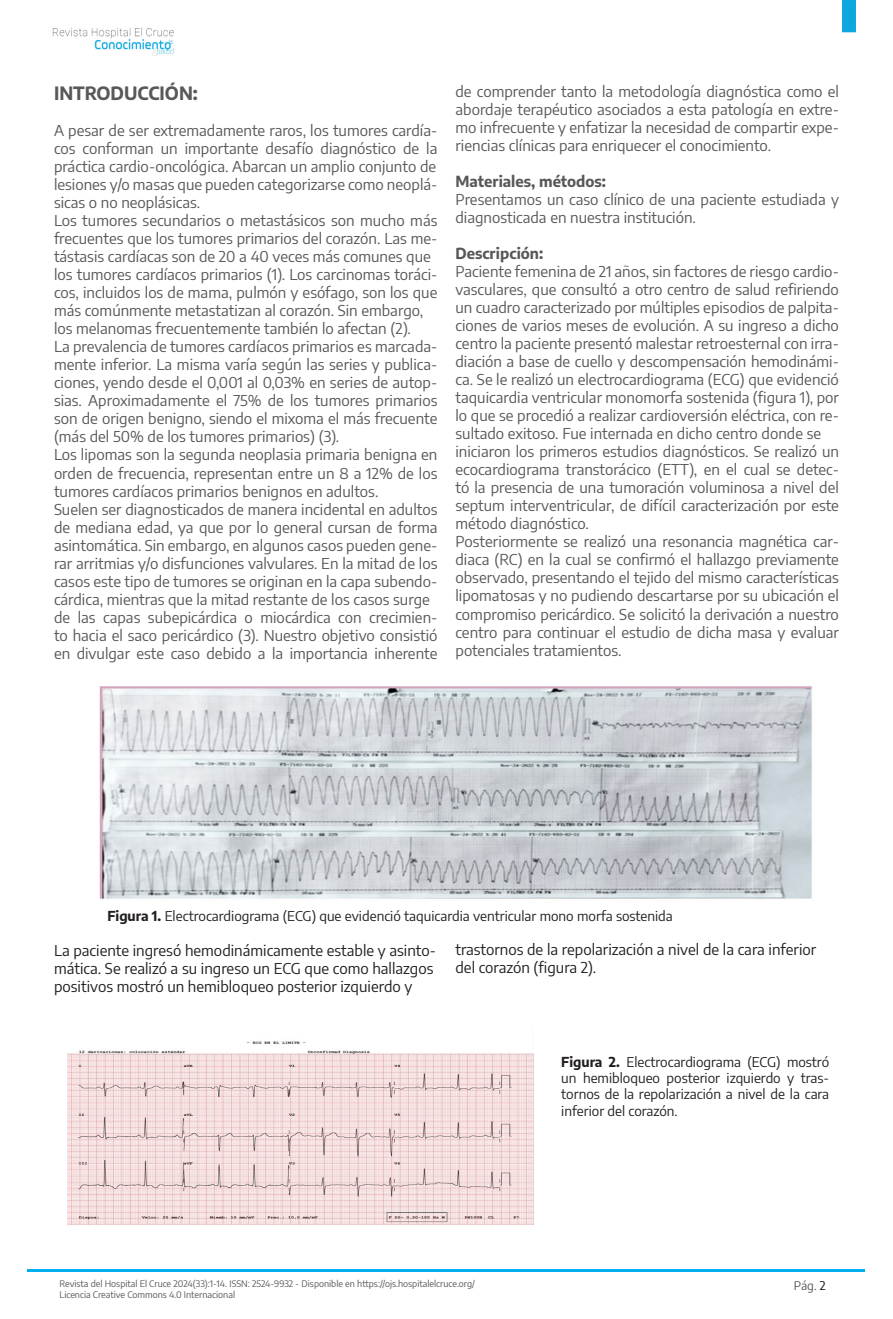
<style>
.page{position:relative;width:893px;height:1319px;background:#fff}
.page>*{position:absolute;margin:0;border:0;box-sizing:border-box;transform-origin:0 0}
.t1{font:700 18px "Encode Sans";color:#57585a}
.t2{font:15px/18px "Encode Sans";color:#57585a;text-align:justify}
.t3{font:15px/18px "Encode Sans";color:#231f20}
.t4{font:700 15px "Encode Sans";color:#57585a}
.t5{font:13.5px/16.2px "Encode Sans";color:#231f20;text-align:justify}
.t6{font:12px "Encode Sans";color:#57585a}
.t7{font:9px/10.8px "Encode Sans";color:#57585a}
.s1{font-weight:700}
.s2{color:#0b090c}
</style>
<div class="page">
<hr style="left:28px;top:1269px;width:837px;height:2px;background:#00aeef">
<div style="left:842px;top:0;width:14px;height:32px;background:#0da7de"></div>
<img style="left:52px;top:27px;width:122px;height:29px">
<img style="left:99px;top:686px;width:713px;height:213px">
<img style="left:68px;top:1041px;width:466px;height:184px">
<p class="t1" style="left:54px;top:80px;width:145px">INTRODUCCIÓN:</p>
<p class="t2" style="left:54px;top:121px;width:385px">A pesar de ser extremadamente raros, los tumores cardía&shy;cos conforman un importante desafío diagnóstico de la práctica cardio-oncológica. Abarcan un amplio conjunto de</p>
<p class="t2" style="left:54px;top:175px;width:385px">lesiones y/o masas que pueden categorizarse como neoplá&shy;sicas o no neoplásicas.</p>
<p class="t2" style="left:54px;top:211px;width:385px">Los tumores secundarios o metastásicos son mucho más frecuentes que los tumores primarios del corazón. Las me&shy;tástasis cardíacas son de 20 a 40 veces más comunes que</p>
<p class="t2" style="left:54px;top:265px;width:385px">los tumores cardíacos primarios (1). Los carcinomas toráci&shy;cos, incluidos los de mama, pulmón y esófago, son los que más comúnmente metastatizan al corazón. Sin embargo,</p>
<p class="t2" style="left:54px;top:319px;width:358px">los melanomas frecuentemente también lo afectan (2).</p>
<p class="t2" style="left:54px;top:337px;width:385px">La prevalencia de tumores cardíacos primarios es marcada&shy;mente inferior. La misma varía según las series y publica&shy;ciones, yendo desde el 0,001 al 0,03% en series de autop&shy;sias. Aproximadamente el 75% de los tumores primarios son de origen benigno, siendo el mixoma el más frecuente (más del 50% de los tumores primarios) (3).</p>
<p class="t2" style="left:54px;top:445px;width:385px">Los lipomas son la segunda neoplasia primaria benigna en orden de frecuencia, representan entre un 8 a 12% de los tumores cardíacos primarios benignos en adultos.</p>
<p class="t2" style="left:54px;top:499px;width:385px">Suelen ser diagnosticados de manera incidental en adultos de mediana edad, ya que por lo general cursan de forma asintomática. Sin embargo, en algunos casos pueden gene&shy;rar arritmias y/o disfunciones valvulares. En la mitad de los casos este tipo de tumores se originan en la capa subendo&shy;cárdica, mientras que la mitad restante de los casos surge</p>
<p class="t2" style="left:54px;top:607px;width:385px">de las capas subepicárdica o miocárdica con crecimien&shy;to hacia el saco pericárdico (3). Nuestro objetivo consistió en divulgar este caso debido a la importancia inherente</p>
<p class="t2" style="left:455px;top:82px;width:385px">de comprender tanto la metodología diagnóstica como el abordaje terapéutico asociados a esta patología en extre&shy;mo infrecuente y enfatizar la necesidad de compartir expe&shy;riencias clínicas para enriquecer el conocimiento.</p>
<p class="t4" style="left:455px;top:170px;width:152px">Materiales, métodos:</p>
<p class="t2" style="left:455px;top:190px;width:385px">Presentamos un caso clínico de una paciente estudiada y diagnosticada en nuestra institución.</p>
<p class="t4" style="left:455px;top:242px;width:89px">Descripción:</p>
<p class="t2" style="left:455px;top:262px;width:385px">Paciente femenina de 21 años, sin factores de riesgo cardio&shy;vasculares, que consultó a otro centro de salud refiriendo un cuadro caracterizado por múltiples episodios de palpita&shy;ciones de varios meses de evolución. A su ingreso a dicho centro la paciente presentó malestar retroesternal con irra&shy;diación a base de cuello y descompensación hemodinámi&shy;ca. Se le realizó un electrocardiograma (ECG) que evidenció taquicardia ventricular monomorfa sostenida (figura 1), por lo que se procedió a realizar cardioversión eléctrica, con re&shy;sultado exitoso. Fue internada en dicho centro donde se</p>
<p class="t2" style="left:455px;top:442px;width:385px">iniciaron los primeros estudios diagnósticos. Se realizó un ecocardiograma transtorácico (ETT), en el cual se detec&shy;tó la presencia de una tumoración voluminosa a nivel del septum interventricular, de difícil caracterización por este método diagnóstico.</p>
<p class="t2" style="left:455px;top:532px;width:385px">Posteriormente se realizó una resonancia magnética car&shy;diaca (RC) en la cual se confirmó el hallazgo previamente observado, presentando el tejido del mismo características lipomatosas y no pudiendo descartarse por su ubicación el compromiso pericárdico. Se solicitó la derivación a nuestro centro para continuar el estudio de dicha masa y evaluar potenciales tratamientos.</p>
<p class="t5" style="left:107px;top:907px;width:567px"><span class="s1">Figura 1.</span> Electrocardiograma (ECG) que evidenció taquicardia ventricular mono morfa sostenida</p>
<p class="t3" style="left:54px;top:940px;width:384px">La paciente ingresó hemodinámicamente estable y asinto&shy;mática. Se realizó a su ingreso un ECG que como hallazgos positivos mostró un hemibloqueo posterior izquierdo y</p>
<p class="t3" style="left:455px;top:939px;width:362px">trastornos de la repolarización a nivel de la cara inferior del corazón (figura 2).</p>
<p class="t5" style="left:561px;top:1053px;width:269px"><span class="s1">Figura 2.</span> Electrocardiograma (ECG) mostró un hemibloqueo posterior izquierdo y tras&shy;tornos de la repolarización a nivel de la cara inferior del corazón.</p>
<p class="t7" style="left:60px;top:1277px;width:417px">Revista del Hospital El Cruce 2024(33):1-14. ISSN: 2524-9932 - Disponible en https://ojs.hospitalelcruce.org/<br>Licencia Creative Commons 4.0 Internacional</p>
<p class="t6" style="left:794px;top:1277px;width:33px">Pág. <span class="s2">2</span></p>
</div>
